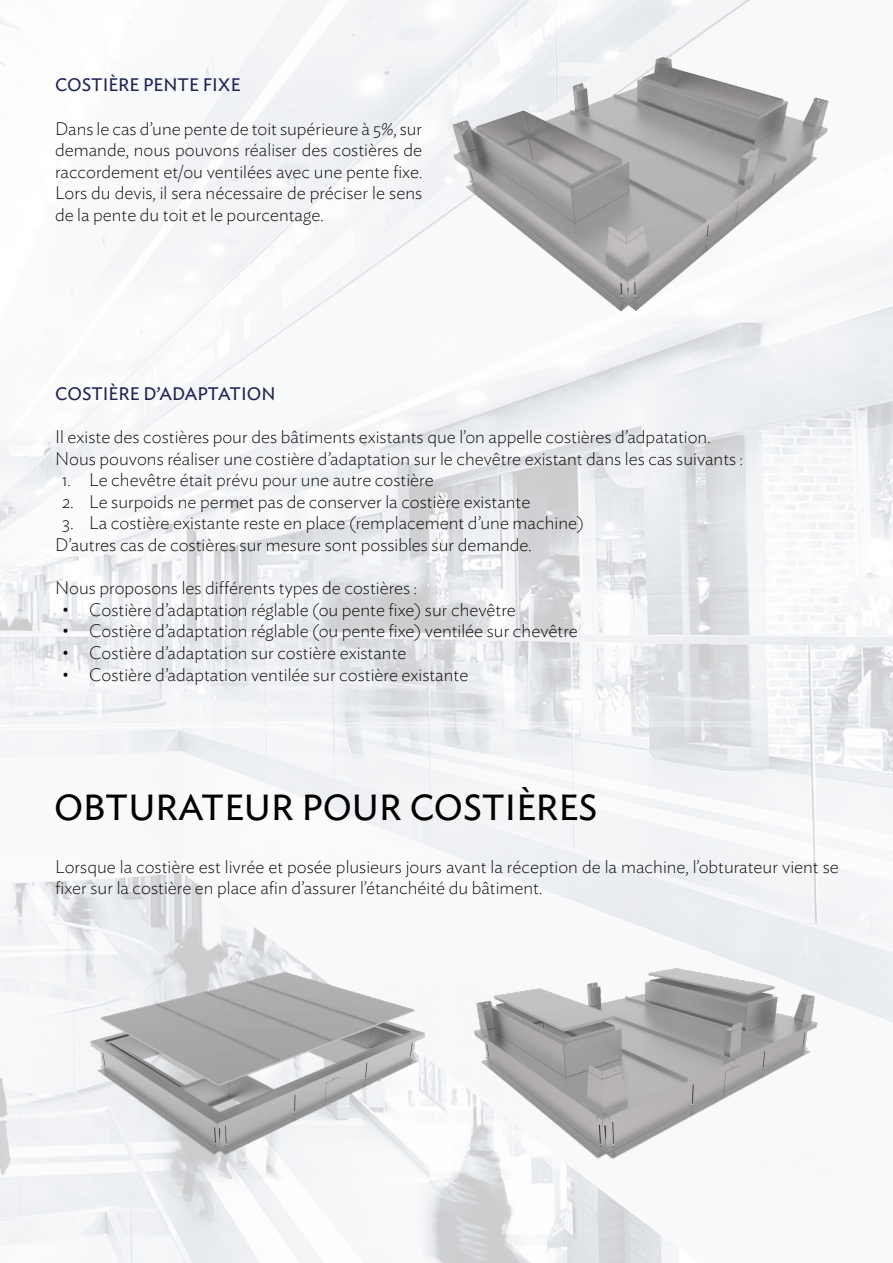
<style>
.page{position:relative;width:893px;height:1263px;background:#fff}
.page>*{position:absolute;margin:0;border:0;box-sizing:border-box;transform-origin:0 0}
.t1{font:36px "Ideal Sans";color:#000}
.t2{font:200 18px/21.6px "Ideal Sans";color:#000}
.t3{font:18px "Ideal Sans";color:#1e2454}
</style>
<div class="page">
<img style="left:0;top:0;width:893px;height:1263px">
<img style="left:436px;top:54px;width:403px;height:265px">
<img style="left:54px;top:953px;width:392px;height:224px">
<img style="left:454px;top:953px;width:385px;height:224px">
<p class="t3" style="left:55px;top:71px;width:187px">COSTIÈRE PENTE FIXE</p>
<p class="t2" style="left:55px;top:116px;width:369px;text-align:justify">Dans le cas d’une pente de toit supérieure à 5%, sur demande, nous pouvons réaliser des costières de raccordement et/ou ventilées avec une pente fixe.<br>Lors du devis, il sera nécessaire de préciser le sens de la pente du toit et le pourcentage.</p>
<p class="t3" style="left:55px;top:380px;width:222px">COSTIÈRE D’ADAPTATION</p>
<p class="t2" style="left:55px;top:424px;width:689px">Il existe des costières pour des bâtiments existants que l’on appelle costières d’adpatation.<br>Nous pouvons réaliser une costière d’adaptation sur le chevêtre existant dans les cas suivants :</p>
<p class="t2" style="left:62px;top:467px;width:373px">1. Le chevêtre était prévu pour une autre costière</p>
<p class="t2" style="left:62px;top:489px;width:470px">2. Le surpoids ne permet pas de conserver la costière existante</p>
<p class="t2" style="left:55px;top:511px;width:530px;text-indent:7px">3. La costière existante reste en place (remplacement d’une machine)<br>D’autres cas de costières sur mesure sont possibles sur demande.</p>
<p class="t2" style="left:55px;top:575px;width:363px">Nous proposons les différents types de costières :</p>
<p class="t2" style="left:62px;top:597px;width:455px">• Costière d’adaptation réglable (ou pente fixe) sur chevêtre</p>
<p class="t2" style="left:62px;top:619px;width:517px">• Costière d’adaptation réglable (ou pente fixe) ventilée sur chevêtre</p>
<p class="t2" style="left:62px;top:640px;width:346px">• Costière d’adaptation sur costière existante</p>
<p class="t2" style="left:62px;top:662px;width:408px">• Costière d’adaptation ventilée sur costière existante</p>
<h1 class="t1" style="left:54px;top:780px;width:545px">OBTURATEUR POUR COSTIÈRES</h1>
<p class="t2" style="left:55px;top:854px;width:785px">Lorsque la costière est livrée et posée plusieurs jours avant la réception de la machine, l’obturateur vient se fixer sur la costière en place afin d’assurer l’étanchéité du bâtiment.</p>
</div>
